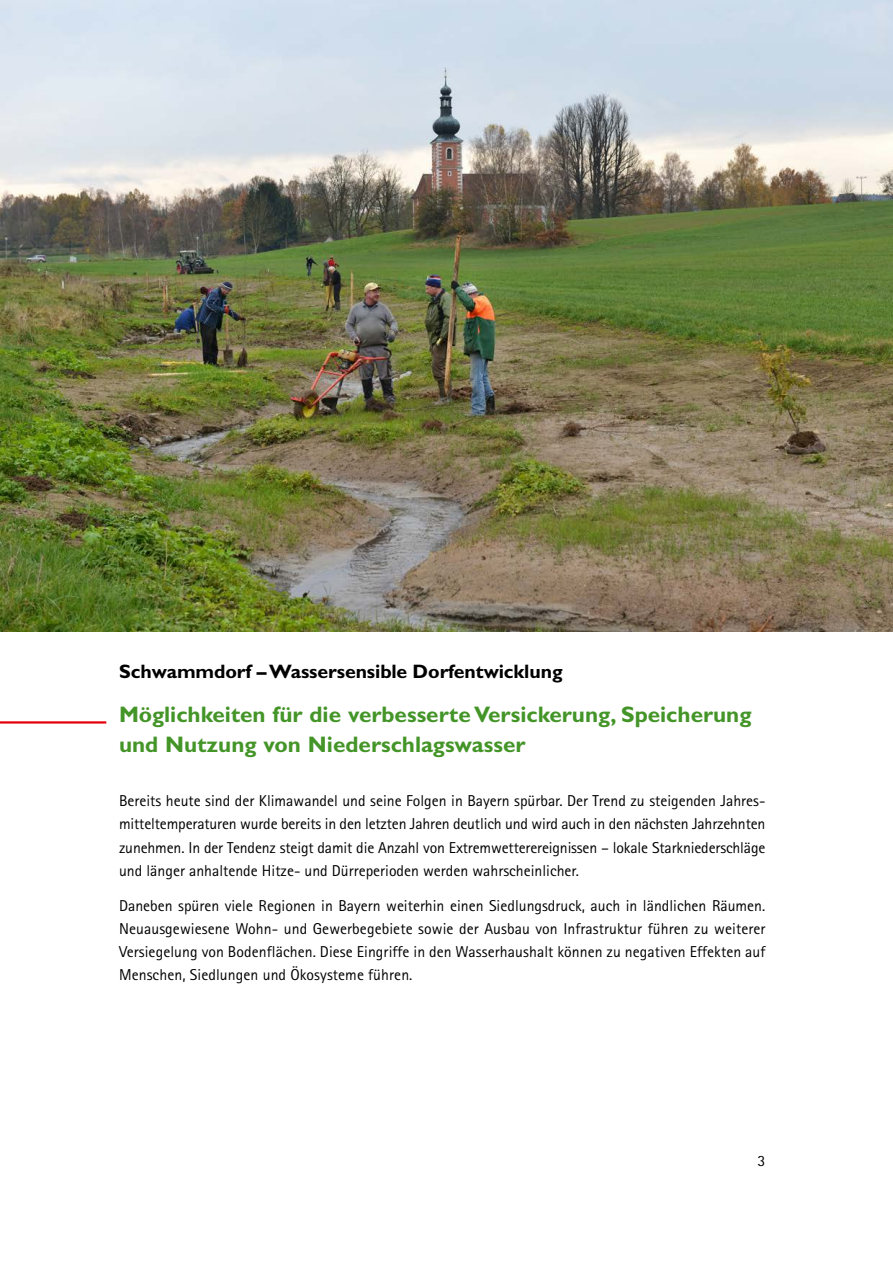
<style>
.page{position:relative;width:893px;height:1263px;background:#fff}
.page>*{position:absolute;margin:0;border:0;box-sizing:border-box;transform-origin:0 0}
.H2-gruen{font:700 22.5px/30px "Gill Sans Std";color:#449528}
.H1-schwarz{font:700 19.5px "Gill Sans Std";letter-spacing:-.005em;color:#000}
.p-fliesstext{font:15.75px/23.2px "Rotis Sans Serif Pro";color:#000;text-align:justify}
</style>
<div class="page">
<hr style="left:0;top:721px;width:106px;height:2px;background:#e3000b">
<img style="left:0;top:0;width:893px;height:631px">
<h1 class="H1-schwarz" style="left:119px;top:660px;width:445px">Schwammdorf – Wassersensible Dorfentwicklung</h1>
<h2 class="H2-gruen" style="left:119px;top:699px;width:634px">Möglichkeiten für die verbesserte Versickerung, Speicherung und Nutzung von Niederschlagswasser</h2>
<p class="p-fliesstext" style="left:119px;top:789px;width:648px">Bereits heute sind der Klimawandel und seine Folgen in Bayern spürbar. Der Trend zu steigenden Jahres&shy;mitteltemperaturen wurde bereits in den letzten Jahren deutlich und wird auch in den nächsten Jahrzehnten zunehmen. In der Tendenz steigt damit die Anzahl von Extremwetterereignissen – lokale Starkniederschläge und länger anhaltende Hitze- und Dürreperioden werden wahrscheinlicher.</p>
<p class="p-fliesstext" style="left:119px;top:894px;width:648px">Daneben spüren viele Regionen in Bayern weiterhin einen Siedlungsdruck, auch in ländlichen Räumen.<br>Neuausgewiesene Wohn- und Gewerbegebiete sowie der Ausbau von Infrastruktur führen zu weiterer Versiegelung von Bodenflächen. Diese Eingriffe in den Wasserhaushalt können zu negativen Effekten auf Menschen, Siedlungen und Ökosysteme führen.</p>
<p class="p-fliesstext" style="left:757px;top:1149px;width:9px">3</p>
</div>
